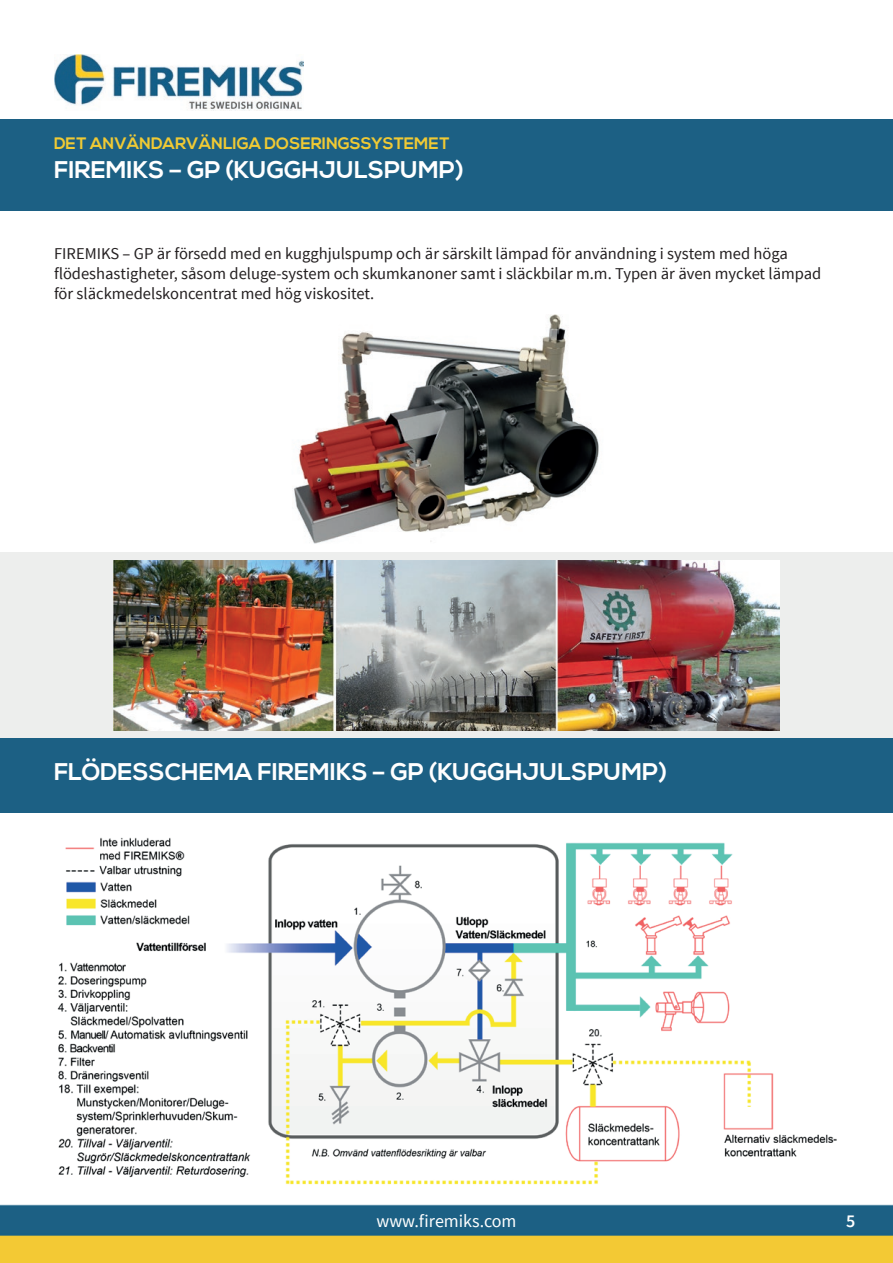
<style>
.page{position:relative;width:893px;height:1263px;background:#fff}
.page>*{position:absolute;margin:0;border:0;box-sizing:border-box;transform-origin:0 0}
.t1{font:700 24px "Nexa";color:#fff}
.t2{font:18px "Source Sans Pro";color:#fff}
.t3{font:600 18px "Source Sans Pro";color:#fff}
.t4{font:16.5px/19.8px "Source Sans Pro";color:#231f20}
.t5{font:700 16.5px "Nexa";color:#f0ca34}
</style>
<div class="page">
<img style="left:0;top:1205px;width:893px;height:58px">
<img style="left:54px;top:54px;width:249px;height:57px">
<div style="left:0;top:119px;width:893px;height:91px;background:#1c6084"></div>
<img style="left:0;top:553px;width:893px;height:259px">
<img style="left:114px;top:561px;width:665px;height:170px">
<img style="left:294px;top:315px;width:305px;height:229px">
<img style="left:57px;top:837px;width:780px;height:348px">
<p class="t5" style="left:54px;top:134px;width:397px">DET ANVÄNDARVÄNLIGA DOSERINGSSYSTEMET</p>
<h1 class="t1" style="left:54px;top:156px;width:411px">FIREMIKS – GP (KUGGHJULSPUMP)</h1>
<p class="t4" style="left:54px;top:244px;width:769px">FIREMIKS – GP är försedd med en kugghjulspump och är särskilt lämpad för användning i system med höga flödeshastigheter, såsom deluge-system och skumkanoner samt i släckbilar m.m. Typen är även mycket lämpad för släckmedelskoncentrat med hög viskositet.</p>
<h1 class="t1" style="left:54px;top:758px;width:614px">FLÖDESSCHEMA FIREMIKS – GP (KUGGHJULSPUMP)</h1>
<p class="t2" style="left:376px;top:1209px;width:142px">www.firemiks.com</p>
<p class="t3" style="left:846px;top:1209px;width:11px">5</p>
</div>
